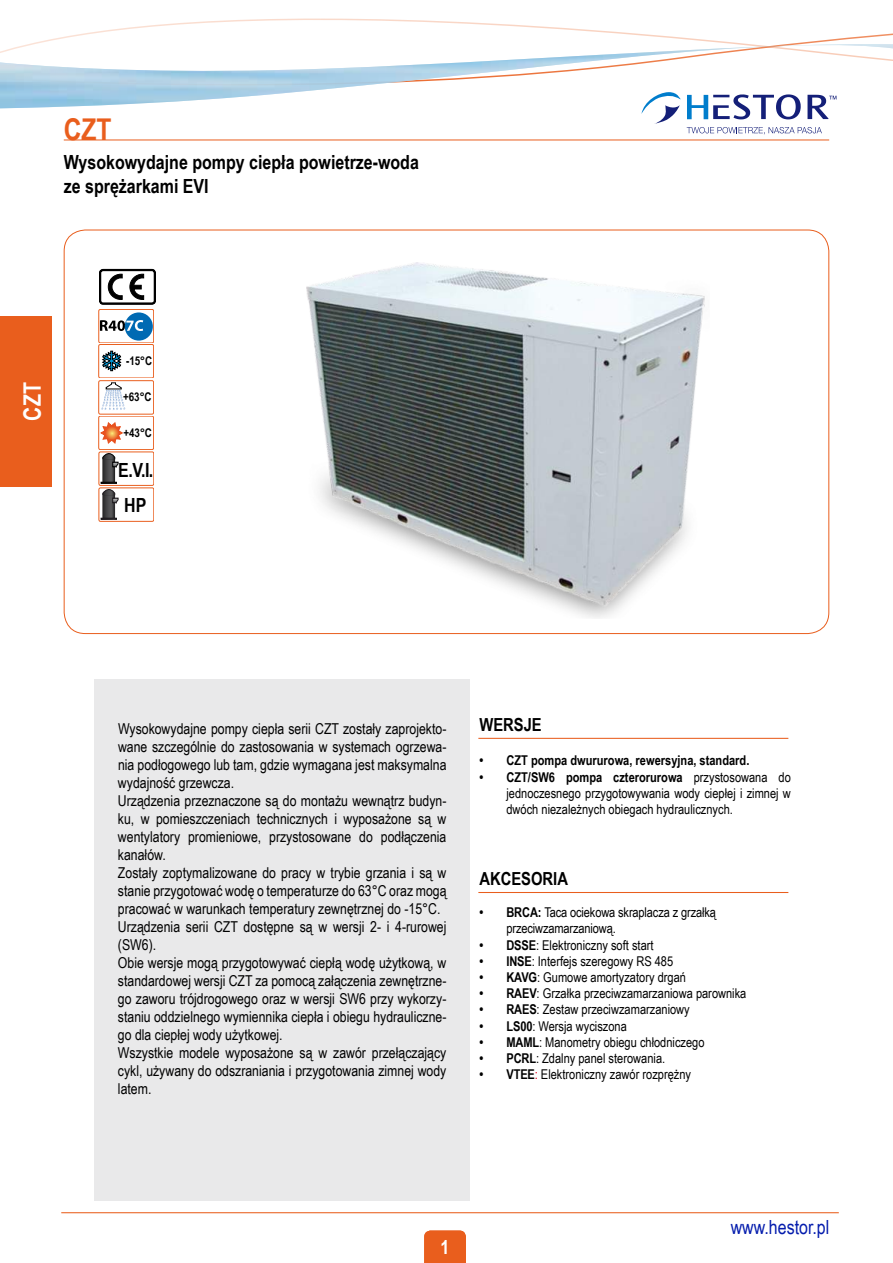
<style>
.page{position:relative;width:893px;height:1263px;background:#fff}
.page>*{position:absolute;margin:0;border:0;box-sizing:border-box;transform-origin:0 0}
.t1{font:700 30px "Arial Narrow";color:#e95e1d}
.t2{font:700 24px "Arial Narrow";color:#fff}
.t3{font:700 19.5px/23.4px "Arial Narrow";color:#000}
.t4{font:19.5px "Arial Narrow";color:#041cad}
.t5{font:700 19.5px "Arial Narrow";color:#fff}
.t6{font:700 18px "Arial Narrow";color:#000}
.t7{font:15px/18px "Arial Narrow";color:#000}
.t8{font:13.5px/16.2px "Arial Narrow";color:#000;text-align:justify}
.t9{font:700 13.5px "Arial Narrow";color:#000}
.t10{font:700 12px "Arial Narrow";color:#000}
.s1{font-weight:700}
.s2{color:#e2001a}
</style>
<div class="page">
<hr style="left:478px;top:738px;width:310px;height:1px;background:#e95e1d">
<hr style="left:478px;top:892px;width:310px;height:1px;background:#e95e1d">
<img style="left:0;top:18px;width:893px;height:91px">
<svg style="left:99px;top:268px;width:57px;height:37px"></svg>
<div style="left:99px;top:344px;width:55px;height:34px;border:1px solid #e95f1e;border-radius:2px"></div>
<svg style="left:102px;top:383px;width:23px;height:27px"></svg>
<div style="left:99px;top:416px;width:55px;height:34px;border:1px solid #e95f1e;border-radius:2px"></div>
<div style="left:99px;top:381px;width:55px;height:33px;border:1px solid #e95f1e;border-radius:2px"></div>
<svg style="left:102px;top:350px;width:19px;height:21px"></svg>
<div style="left:99px;top:452px;width:55px;height:33px;border:1px solid #e95f1e;border-radius:2px"></div>
<svg style="left:101px;top:422px;width:21px;height:21px"></svg>
<div style="left:99px;top:488px;width:55px;height:33px;border:1px solid #e95f1e;border-radius:2px"></div>
<svg style="left:101px;top:449px;width:17px;height:70px"></svg>
<div style="left:0;top:316px;width:51px;height:170px;background:#e95e1d"></div>
<svg style="left:101px;top:320px;width:25px;height:11px"></svg>
<svg style="left:125px;top:312px;width:28px;height:29px"></svg>
<div style="left:99px;top:309px;width:55px;height:34px;border:1px solid #e95f1e;border-radius:2px"></div>
<div style="left:94px;top:679px;width:375px;height:521px;background:#e9e9ea"></div>
<img style="left:306px;top:262px;width:399px;height:356px">
<hr style="left:64px;top:140px;width:765px;height:1px;background:#e95e1d">
<svg style="left:687px;top:94px;width:149px;height:25px"></svg>
<svg style="left:641px;top:92px;width:40px;height:32px"></svg>
<svg style="left:687px;top:127px;width:135px;height:7px"></svg>
<svg style="left:424px;top:1230px;width:42px;height:33px"></svg>
<hr style="left:61px;top:1212px;width:778px;height:1px;background:#e95e1d">
<h1 class="t1" style="left:64px;top:107px;width:49px">CZT</h1>
<h3 class="t3" style="left:64px;top:150px;width:357px">Wysokowydajne pompy ciepła powietrze-woda ze sprężarkami EVI</h3>
<h2 class="t2" style="left:14px;top:421px;width:40px;rotate:-90deg">CZT</h2>
<p class="t10" style="left:126px;top:351px;width:28px">-15°C</p>
<p class="t10" style="left:123px;top:388px;width:30px">+63°C</p>
<p class="t10" style="left:123px;top:424px;width:30px">+43°C</p>
<h3 class="t3" style="left:118px;top:457px;width:37px">E.V.I.</h3>
<h3 class="t3" style="left:124px;top:493px;width:24px">HP</h3>
<p class="t7" style="left:118px;top:719px;width:330px">Wysokowydajne pompy ciepła serii CZT zostały zaprojekto&shy;wane szczególnie do zastosowania w systemach ogrzewa&shy;nia podłogowego lub tam, gdzie wymagana jest maksymalna wydajność grzewcza.<br>Urządzenia przeznaczone są do montażu wewnątrz budyn&shy;ku, w pomieszczeniach technicznych i wyposażone są w wentylatory promieniowe, przystosowane do podłączenia kanałów.<br>Zostały zoptymalizowane do pracy w trybie grzania i są w stanie przygotować wodę o temperaturze do 63°C oraz mogą pracować w warunkach temperatury zewnętrznej do -15°C.<br>Urządzenia serii CZT dostępne są w wersji 2- i 4-rurowej (SW6).<br>Obie wersje mogą przygotowywać ciepłą wodę użytkową, w standardowej wersji CZT za pomocą załączenia zewnętrzne&shy;go zaworu trójdrogowego oraz w wersji SW6 przy wykorzy&shy;staniu oddzielnego wymiennika ciepła i obiegu hydrauliczne&shy;go dla ciepłej wody użytkowej.<br>Wszystkie modele wyposażone są w zawór przełączający cykl, używany do odszraniania i przygotowania zimnej wody latem.</p>
<p class="t6" style="left:479px;top:711px;width:64px">WERSJE</p>
<p class="t9" style="left:479px;top:750px;width:272px">• CZT pompa dwururowa, rewersyjna, standard.</p>
<p class="t8" style="left:506px;top:768px;width:286px;text-indent:-27px"><span class="s1">• CZT/SW6 pompa czterorurowa</span> przystosowana do jednoczesnego przygotowywania wody ciepłej i zimnej w dwóch niezależnych obiegach hydraulicznych.</p>
<p class="t6" style="left:479px;top:865px;width:90px">AKCESORIA</p>
<p class="t8" style="left:506px;top:904px;width:211px;text-indent:-27px"><span class="s1">• BRCA:</span> Taca ociekowa skraplacza z grzałką przeciwzamarzaniową.</p>
<p class="t8" style="left:479px;top:936px;width:176px"><span class="s1">• DSSE</span>: Elektroniczny soft start</p>
<p class="t8" style="left:479px;top:952px;width:195px"><span class="s1">• INSE</span>: Interfejs szeregowy RS 485</p>
<p class="t8" style="left:479px;top:969px;width:208px"><span class="s1">• KAVG</span>: Gumowe amortyzatory drgań</p>
<p class="t8" style="left:479px;top:985px;width:268px"><span class="s1">• RAEV</span>: Grzałka przeciwzamarzaniowa parownika</p>
<p class="t8" style="left:479px;top:1001px;width:212px"><span class="s1">• RAES</span>: Zestaw przeciwzamarzaniowy</p>
<p class="t8" style="left:479px;top:1017px;width:149px"><span class="s1">• LS00</span>: Wersja wyciszona</p>
<p class="t8" style="left:479px;top:1033px;width:227px"><span class="s1">• MAML</span>: Manometry obiegu chłodniczego</p>
<p class="t8" style="left:479px;top:1050px;width:187px"><span class="s1">• PCRL</span>: Zdalny panel sterowania.</p>
<p class="t8" style="left:479px;top:1066px;width:213px"><span class="s1">• VTEE</span><span class="s2">:</span> Elektroniczny zawór rozprężny</p>
<h3 class="t5" style="left:440px;top:1233px;width:10px">1</h3>
<h3 class="t4" style="left:731px;top:1212px;width:100px">www.hestor.pl</h3>
</div>
